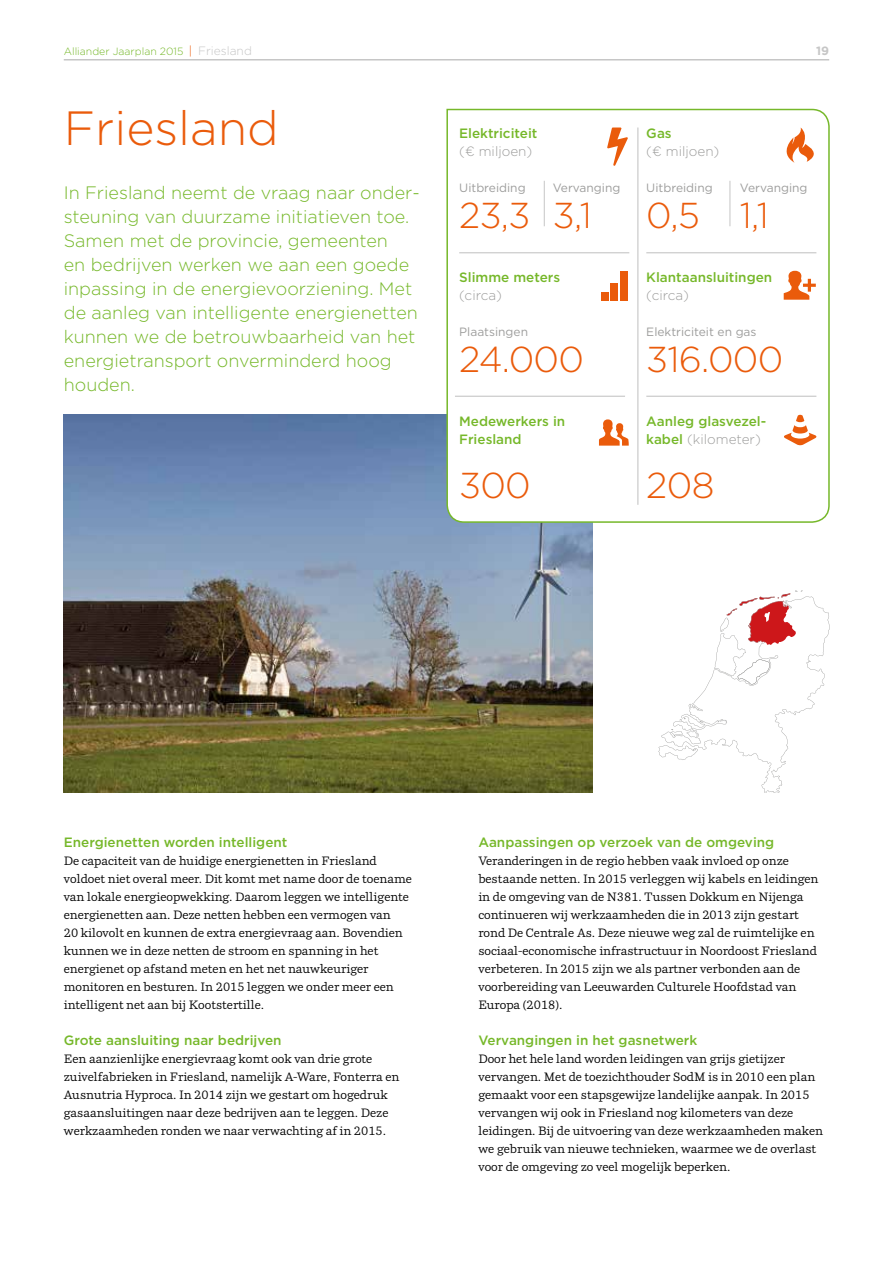
<style>
.page{position:relative;width:893px;height:1263px;background:#fff}
.page>*{position:absolute;margin:0;border:0;box-sizing:border-box;transform-origin:0 0}
.t1{font:300 48px "Gotham";color:#ea5b0b}
.t2{font:300 36px "Gotham";letter-spacing:-.02em;color:#ea5b0b}
.t3{font:300 18px/24px "Gotham";color:#76b82a}
.t4{font:500 13.5px/18px "Gotham";color:#76b82a}
.t5{font:300 13.5px "Gotham";color:#9d9d9c}
.t6{font:12px/18px "Parry Pro";color:#000}
.t7{font:12px "Gotham";color:#9d9d9c}
.t8{font:700 12px "Gotham";color:#c6c6c6}
.t9{font:300 10.5px "Gotham";color:#76b82a}
.s1{font-size:12px;color:#ea5b0b}
.s2{font-size:12px;color:#c6c6c6}
.s3{font-weight:300;color:#9d9d9c}
</style>
<div class="page">
<img style="left:64px;top:415px;width:528px;height:378px">
<svg style="left:658px;top:590px;width:172px;height:203px"></svg>
<svg style="left:446px;top:108px;width:384px;height:416px"></svg>
<div style="left:601px;top:292px;width:8px;height:9px;background:#ea5b0b"></div>
<div style="left:610px;top:283px;width:8px;height:18px;background:#ea5b0b"></div>
<div style="left:620px;top:271px;width:8px;height:30px;background:#ea5b0b"></div>
<svg style="left:783px;top:415px;width:34px;height:30px"></svg>
<hr style="left:459px;top:252px;width:170px;height:1px;background:#c6c6c6">
<hr style="left:646px;top:252px;width:170px;height:1px;background:#c6c6c6">
<hr style="left:646px;top:396px;width:170px;height:1px;background:#c6c6c6">
<hr style="left:455px;top:396px;width:170px;height:1px;background:#c6c6c6">
<hr style="left:637px;top:128px;width:1px;height:377px;background:#c6c6c6">
<svg style="left:599px;top:419px;width:30px;height:27px"></svg>
<svg style="left:607px;top:128px;width:21px;height:38px"></svg>
<hr style="left:544px;top:181px;width:1px;height:45px;background:#c6c6c6">
<svg style="left:777px;top:127px;width:38px;height:36px"></svg>
<hr style="left:730px;top:181px;width:1px;height:45px;background:#c6c6c6">
<svg style="left:784px;top:271px;width:32px;height:29px"></svg>
<hr style="left:64px;top:59px;width:765px;height:2px;background:#c6c6c6">
<p class="t9" style="left:64px;top:44px;width:190px">Alliander Jaarplan 2015 <span class="s1">|</span> <span class="s2">Friesland</span></p>
<p class="t8" style="left:816px;top:43px;width:15px">19</p>
<h1 class="t1" style="left:64px;top:97px;width:217px">Friesland</h1>
<p class="t3" style="left:64px;top:180px;width:356px">In Friesland neemt de vraag naar onder&shy;steuning van duurzame initiatieven toe.<br>Samen met de provincie, gemeenten<br>en bedrijven werken we aan een goede inpassing in de energievoorziening. Met de aanleg van intelligente energienetten kunnen we de betrouwbaarheid van het energietransport onverminderd hoog houden.</p>
<p class="t4" style="left:459px;top:124px;width:80px">Elektriciteit</p>
<p class="t5" style="left:459px;top:142px;width:75px">(€ miljoen)</p>
<p class="t7" style="left:459px;top:180px;width:68px">Uitbreiding</p>
<p class="t7" style="left:553px;top:180px;width:69px">Vervanging</p>
<h2 class="t2" style="left:459px;top:192px;width:134px">23,3 3,1</h2>
<p class="t4" style="left:459px;top:268px;width:103px">Slimme meters</p>
<p class="t5" style="left:459px;top:286px;width:44px">(circa)</p>
<p class="t7" style="left:459px;top:324px;width:70px">Plaatsingen</p>
<h2 class="t2" style="left:459px;top:336px;width:126px">24.000</h2>
<p class="t4" style="left:459px;top:412px;width:108px">Medewerkers in<br>Friesland</p>
<h2 class="t2" style="left:459px;top:462px;width:73px">300</h2>
<p class="t4" style="left:646px;top:124px;width:27px">Gas</p>
<p class="t5" style="left:646px;top:142px;width:75px">(€ miljoen)</p>
<p class="t7" style="left:646px;top:180px;width:68px">Uitbreiding</p>
<p class="t7" style="left:740px;top:180px;width:69px">Vervanging</p>
<h2 class="t2" style="left:646px;top:192px;width:124px">0,5 1,1</h2>
<p class="t4" style="left:646px;top:268px;width:127px">Klantaansluitingen</p>
<p class="t5" style="left:646px;top:286px;width:44px">(circa)</p>
<p class="t7" style="left:646px;top:324px;width:112px">Elektriciteit en gas</p>
<h2 class="t2" style="left:646px;top:336px;width:139px">316.000</h2>
<p class="t4" style="left:646px;top:412px;width:121px">Aanleg glasvezel&shy;kabel <span class="s3">(kilometer)</span></p>
<h2 class="t2" style="left:646px;top:463px;width:70px">208</h2>
<p class="t4" style="left:64px;top:833px;width:225px">Energienetten worden intelligent</p>
<p class="t6" style="left:64px;top:851px;width:350px">De capaciteit van de huidige energienetten in Friesland voldoet niet overal meer. Dit komt met name door de toename van lokale energieopwekking. Daarom leggen we intelligente energienetten aan. Deze netten hebben een vermogen van<br>20 kilovolt en kunnen de extra energievraag aan. Bovendien kunnen we in deze netten de stroom en spanning in het energienet op afstand meten en het net nauwkeuriger monitoren en besturen. In 2015 leggen we onder meer een intelligent net aan bij Kootstertille.</p>
<p class="t4" style="left:64px;top:1031px;width:219px">Grote aansluiting naar bedrijven</p>
<p class="t6" style="left:64px;top:1049px;width:337px">Een aanzienlijke energievraag komt ook van drie grote zuivelfabrieken in Friesland, namelijk A-Ware, Fonterra en Ausnutria Hyproca. In 2014 zijn we gestart om hogedruk gasaansluitingen naar deze bedrijven aan te leggen. Deze werkzaamheden ronden we naar verwachting af in 2015.</p>
<p class="t4" style="left:478px;top:833px;width:297px">Aanpassingen op verzoek van de omgeving</p>
<p class="t6" style="left:478px;top:851px;width:342px">Veranderingen in de regio hebben vaak invloed op onze bestaande netten. In 2015 verleggen wij kabels en leidingen in de omgeving van de N381. Tussen Dokkum en Nijenga continueren wij werkzaamheden die in 2013 zijn gestart rond De Centrale As. Deze nieuwe weg zal de ruimtelijke en sociaal-economische infrastructuur in Noordoost Friesland verbeteren. In 2015 zijn we als partner verbonden aan de voorbereiding van Leeuwarden Culturele Hoofdstad van Europa (2018).</p>
<p class="t4" style="left:478px;top:1031px;width:220px">Vervangingen in het gasnetwerk</p>
<p class="t6" style="left:478px;top:1049px;width:346px">Door het hele land worden leidingen van grijs gietijzer vervangen. Met de toezichthouder SodM is in 2010 een plan gemaakt voor een stapsgewijze landelijke aanpak. In 2015 vervangen wij ook in Friesland nog kilometers van deze leidingen. Bij de uitvoering van deze werkzaamheden maken we gebruik van nieuwe technieken, waarmee we de overlast voor de omgeving zo veel mogelijk beperken.</p>
</div>
